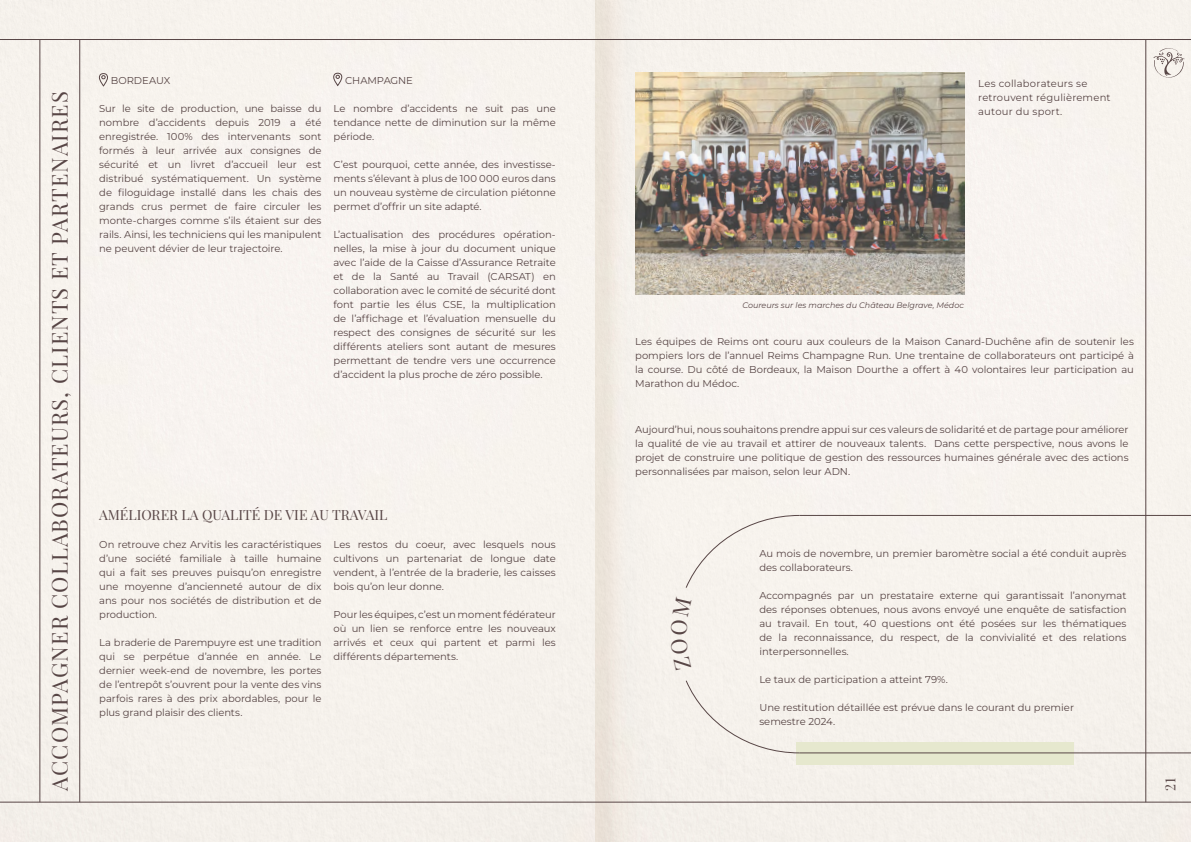
<style>
.page{position:relative;width:1191px;height:842px;background:#f7f2ed}
.page>*{position:absolute;margin:0;border:0;box-sizing:border-box;transform-origin:0 0}
.t1{font:22px "Playfair Display";letter-spacing:.05em;color:#584646}
.t2{font:14px "Playfair Display";color:#584646}
.t3{font:10px/14px "Montserrat";color:#584646;text-align:justify}
.t4{font:10px/14px "Montserrat";letter-spacing:.02em;color:#584646}
.t5{font:italic 100 8px "Montserrat";color:#584646}
</style>
<div class="page">
<hr style="left:40px;top:40px;width:1px;height:762px;background:#584646">
<hr style="left:1145px;top:40px;width:1px;height:762px;background:#584646">
<hr style="left:0;top:802px;width:1191px;height:1px;background:#584646">
<hr style="left:0;top:39px;width:1191px;height:1px;background:#584646">
<hr style="left:80px;top:39px;width:1px;height:763px;background:#584646">
<svg style="left:1153px;top:47px;width:31px;height:31px"></svg>
<img style="left:635px;top:72px;width:329px;height:223px">
<div style="left:795px;top:742px;width:278px;height:22px;background:#e6e8ce"></div>
<hr style="left:799px;top:753px;width:392px;height:1px;background:#584646">
<div style="left:685px;top:680px;width:115px;height:73px;background:#f5f1ec"></div>
<hr style="left:799px;top:515px;width:392px;height:1px;background:#584646">
<div style="left:685px;top:515px;width:115px;height:73px;background:#f7f3ed"></div>
<svg style="left:99px;top:73px;width:9px;height:13px"></svg>
<svg style="left:333px;top:73px;width:9px;height:13px"></svg>
<div style="left:670px;top:597px;width:21px;height:74px;background:#f6f2ed"></div>
<h1 class="t1" style="left:42px;top:791px;width:701px;rotate:-90deg">ACCOMPAGNER COLLABORATEURS, CLIENTS ET PARTENAIRES</h1>
<p class="t3" style="left:111px;top:73px;width:61px">BORDEAUX</p>
<p class="t3" style="left:99px;top:101px;width:224px">Sur le site de production, une baisse du nombre d’accidents depuis 2019 a été enregistrée. 100% des intervenants sont formés à leur arrivée aux consignes de sécurité et un livret d’accueil leur est distribué systématiquement. Un système de filoguidage installé dans les chais des grands crus permet de faire circuler les monte-charges comme s’ils étaient sur des rails. Ainsi, les techniciens qui les manipulent ne peuvent dévier de leur trajectoire.</p>
<p class="t3" style="left:345px;top:73px;width:69px">CHAMPAGNE</p>
<p class="t3" style="left:333px;top:101px;width:224px">Le nombre d’accidents ne suit pas une tendance nette de diminution sur la même période.</p>
<p class="t3" style="left:333px;top:157px;width:224px">C’est pourquoi, cette année, des investisse&shy;ments s’élevant à plus de 100 000 euros dans un nouveau système de circulation piétonne permet d’offrir un site adapté.</p>
<p class="t3" style="left:333px;top:227px;width:224px">L’actualisation des procédures opération&shy;nelles, la mise à jour du document unique avec l’aide de la Caisse d’Assurance Retraite et de la Santé au Travail (CARSAT) en collaboration avec le comité de sécurité dont font partie les élus CSE, la multiplication de l’affichage et l’évaluation mensuelle du respect des consignes de sécurité sur les différents ateliers sont autant de mesures permettant de tendre vers une occurrence d’accident la plus proche de zéro possible.</p>
<h2 class="t2" style="left:99px;top:503px;width:290px">AMÉLIORER LA QUALITÉ DE VIE AU TRAVAIL</h2>
<p class="t3" style="left:99px;top:537px;width:224px">On retrouve chez Arvitis les caractéristiques d’une société familiale à taille humaine qui a fait ses preuves puisqu’on enregistre une moyenne d’ancienneté autour de dix ans pour nos sociétés de distribution et de production.</p>
<p class="t3" style="left:99px;top:635px;width:224px">La braderie de Parempuyre est une tradition qui se perpétue d’année en année. Le dernier week-end de novembre, les portes de l’entrepôt s’ouvrent pour la vente des vins parfois rares à des prix abordables, pour le plus grand plaisir des clients.</p>
<p class="t3" style="left:333px;top:537px;width:224px">Les restos du coeur, avec lesquels nous cultivons un partenariat de longue date vendent, à l’entrée de la braderie, les caisses bois qu’on leur donne.</p>
<p class="t3" style="left:333px;top:607px;width:224px">Pour les équipes, c’est un moment fédérateur où un lien se renforce entre les nouveaux arrivés et ceux qui partent et parmi les différents départements.</p>
<p class="t4" style="left:978px;top:76px;width:134px">Les collaborateurs se retrouvent régulièrement autour du sport.</p>
<p class="t5" style="left:742px;top:300px;width:223px">Coureurs sur les marches du Château Belgrave, Médoc</p>
<p class="t3" style="left:635px;top:334px;width:500px">Les équipes de Reims ont couru aux couleurs de la Maison Canard-Duchêne afin de soutenir les pompiers lors de l’annuel Reims Champagne Run. Une trentaine de collaborateurs ont participé à la course. Du côté de Bordeaux, la Maison Dourthe a offert à 40 volontaires leur participation au Marathon du Médoc.</p>
<p class="t3" style="left:635px;top:422px;width:495px">Aujourd’hui, nous souhaitons prendre appui sur ces valeurs de solidarité et de partage pour améliorer la qualité de vie au travail et attirer de nouveaux talents. Dans cette perspective, nous avons le projet de construire une politique de gestion des ressources humaines générale avec des actions personnalisées par maison, selon leur ADN.</p>
<p class="t3" style="left:759px;top:546px;width:368px">Au mois de novembre, un premier baromètre social a été conduit auprès des collaborateurs.</p>
<p class="t3" style="left:759px;top:588px;width:368px">Accompagnés par un prestataire externe qui garantissait l’anonymat des réponses obtenues, nous avons envoyé une enquête de satisfaction au travail. En tout, 40 questions ont été posées sur les thématiques de la reconnaissance, du respect, de la convivialité et des relations interpersonnelles.</p>
<p class="t3" style="left:759px;top:672px;width:190px">Le taux de participation a atteint 79%.</p>
<p class="t3" style="left:759px;top:700px;width:316px">Une restitution détaillée est prévue dans le courant du premier semestre 2024.</p>
<h2 class="t2" style="left:1159px;top:791px;width:14px;rotate:-90deg">21</h2>
</div>
